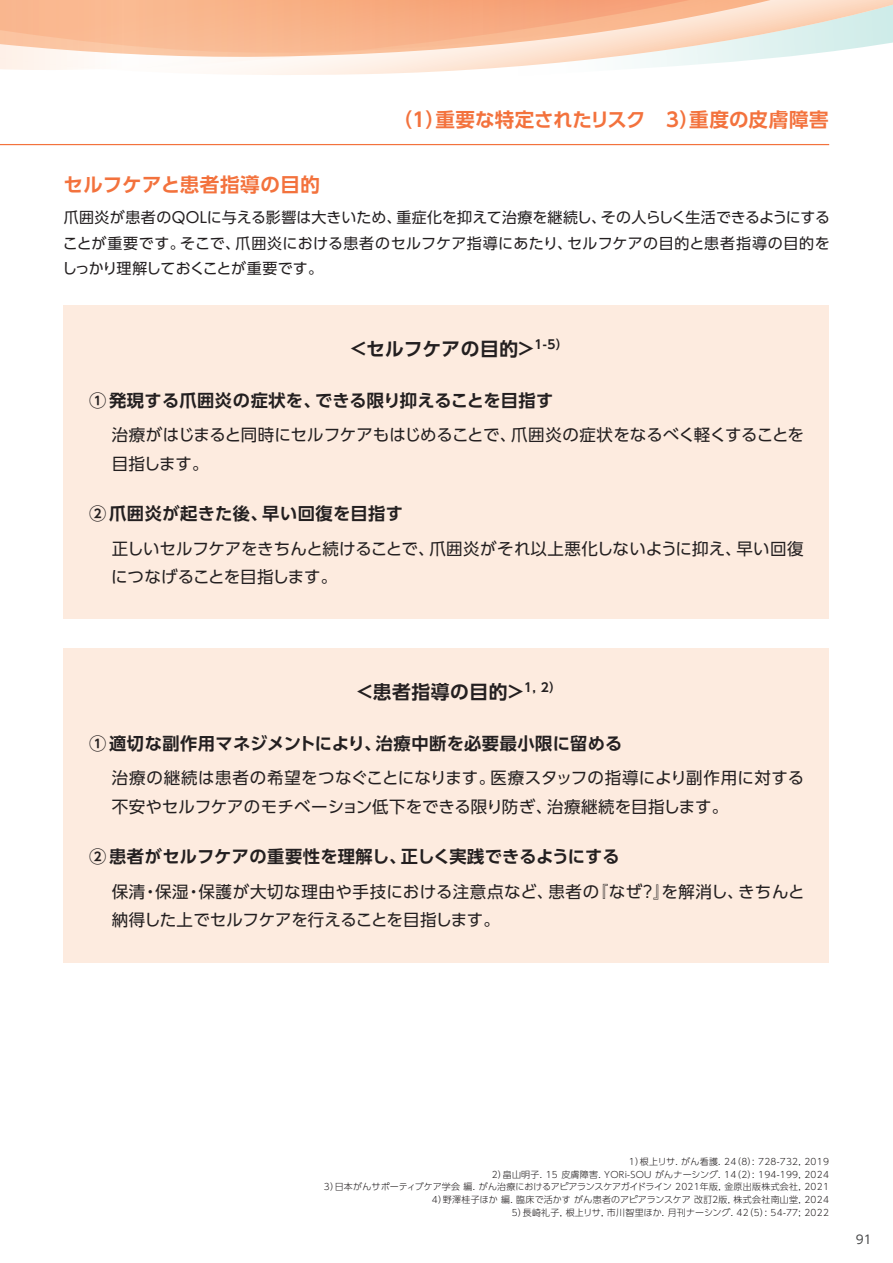
<style>
.page{position:relative;width:893px;height:1263px;background:#fff}
.page>*{position:absolute;margin:0;border:0;box-sizing:border-box;transform-origin:0 0}
.t1{font:700 19.5px "UD Shin Go Pr 6 N De";letter-spacing:.015em;color:#f3723d}
.t2{font:700 18.75px "UD Shin Go Pr 6 N De";letter-spacing:.025em;color:#231f20}
.t3{font:700 17.25px "UD Shin Go Pr 6 N De";letter-spacing:.02em;color:#231f20}
.t4{font:16.5px/28.5px "UD Shin Go Pr 6 N";color:#231f20}
.t5{font:15px/25.5px "UD Shin Go Pr 6 N";letter-spacing:.015em;color:#231f20;text-align:justify}
.t6{font:12px "UD Shin Go Pr 6 N";color:#4b4c4d}
.t7{font:300 9px/12.8px "UD Shin Go Pr 6 N";letter-spacing:.03em;color:#231f20;text-align:right}
</style>
<div class="page">
<svg style="left:0;top:0;width:893px;height:75px"></svg>
<hr style="left:0;top:144px;width:829px;height:1px;background:#f3723d">
<div style="left:64px;top:648px;width:765px;height:314px;background:#fdebdf"></div>
<div style="left:64px;top:305px;width:765px;height:314px;background:#fdebdf"></div>
<p class="t1" style="left:393px;top:104px;width:437px">（1）重要な特定されたリスク　3）重度の皮膚障害</p>
<p class="t1" style="left:64px;top:168px;width:258px">セルフケアと患者指導の目的</p>
<p class="t5" style="left:62px;top:204px;width:769px">爪囲炎が患者のQOLに与える影響は大きいため、重症化を抑えて治療を継続し、その人らしく生活できるようにすることが重要です。そこで、爪囲炎における患者のセルフケア指導にあたり、セルフケアの目的と患者指導の目的をしっかり理解しておくことが重要です。</p>
<p class="t2" style="left:331px;top:333px;width:238px">　＜セルフケアの目的＞<sup>1-5）</sup></p>
<p class="t3" style="left:89px;top:386px;width:466px">①発現する爪囲炎の症状を、できる限り抑えることを目指す</p>
<p class="t4" style="left:112px;top:420px;width:694px">治療がはじまると同時にセルフケアもはじめることで、爪囲炎の症状をなるべく軽くすることを目指します。</p>
<p class="t3" style="left:89px;top:499px;width:315px">②爪囲炎が起きた後、早い回復を目指す</p>
<p class="t4" style="left:111px;top:533px;width:694px">正しいセルフケアをきちんと続けることで、爪囲炎がそれ以上悪化しないように抑え、早い回復につなげることを目指します。</p>
<p class="t2" style="left:338px;top:676px;width:225px">　＜患者指導の目的＞<sup>1,</sup> <sup>2）</sup></p>
<p class="t3" style="left:89px;top:729px;width:535px">①適切な副作用マネジメントにより、治療中断を必要最小限に留める</p>
<p class="t4" style="left:112px;top:763px;width:694px">治療の継続は患者の希望をつなぐことになります。医療スタッフの指導により副作用に対する不安やセルフケアのモチベーション低下をできる限り防ぎ、治療継続を目指します。</p>
<p class="t3" style="left:89px;top:842px;width:532px">②患者がセルフケアの重要性を理解し、正しく実践できるようにする</p>
<p class="t4" style="left:112px;top:877px;width:694px">保清・保湿・保護が大切な理由や手技における注意点など、患者の『なぜ？』を解消し、きちんと納得した上でセルフケアを行えることを目指します。</p>
<p class="t7" style="left:324px;top:1155px;width:506px">1）根上リサ. がん看護. 24（8）: 728-732, 2019<br>2）畠山明子. 15 皮膚障害. YORi-SOU がんナーシング. 14（2）: 194-199, 2024<br>3）日本がんサポーティブケア学会 編. がん治療におけるアピアランスケアガイドライン 2021年版, 金原出版株式会社, 2021<br>4）野澤桂子ほか 編. 臨床で活かす がん患者のアピアランスケア 改訂２版, 株式会社南山堂, 2024<br>5）長崎礼子, 根上リサ, 市川智里ほか. 月刊ナーシング. 42（5）: 54-77; 2022</p>
<p class="t6" style="left:856px;top:1229px;width:17px">91</p>
</div>
